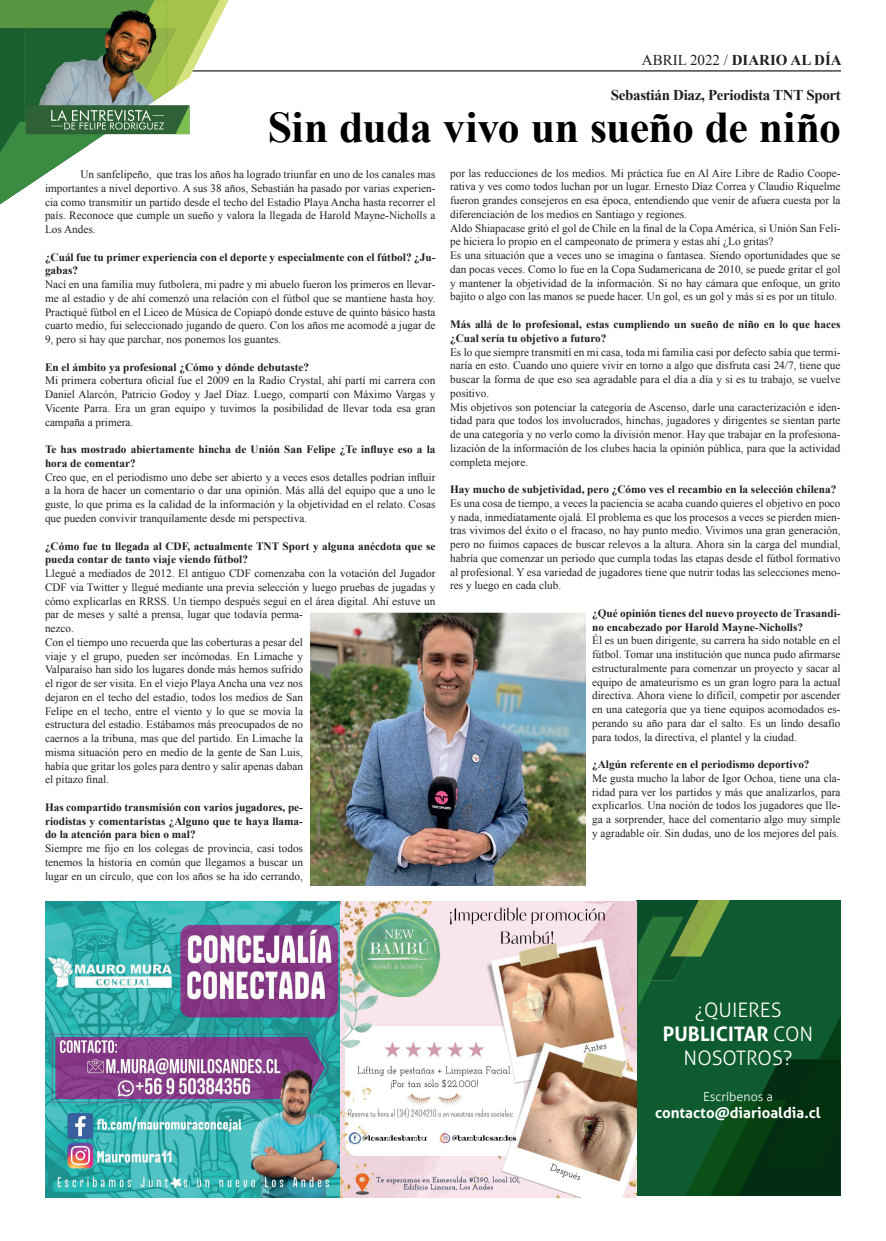
<style>
.page{position:relative;width:886px;height:1241px;background:#fff}
.page>*{position:absolute;margin:0;border:0;box-sizing:border-box;transform-origin:0 0}
.t1{font:700 43.75px "Times New Roman";letter-spacing:-.01em;color:#000001}
.t2{font:300 20px/24px "Aller";color:#fff;text-align:center}
.t3{font:700 15px "Times New Roman";letter-spacing:-.02em;color:#231f20}
.t4{font:700 15px "Aller";color:#fff}
.t5{font:700 15px "Times New Roman";color:#231f20}
.t6{font:300 12.5px "Aller";color:#fff}
.t7{font:11.25px/13.8px "Times New Roman";color:#231f20;text-align:justify}
.t8{font:700 11.25px/13.8px "Times New Roman";color:#231f20}
.s1{font-weight:400}
.s2{font-weight:700}
</style>
<div class="page">
<hr style="left:45px;top:70px;width:796px;height:1px;background:#231f20">
<div style="left:637px;top:900px;width:204px;height:295px;background:#0d5b2f"></div>
<img style="left:638px;top:900px;width:91px;height:105px">
<img style="left:686px;top:1017px;width:155px;height:178px">
<img style="left:45px;top:901px;width:592px;height:295px">
<svg style="left:0;top:0;width:229px;height:204px"></svg>
<img style="left:310px;top:613px;width:275px;height:272px">
<h3 class="t5" style="left:642px;top:49px;width:201px"><span class="s1">ABRIL 2022 /</span> DIARIO AL DÍA</h3>
<h3 class="t3" style="left:611px;top:85px;width:232px">Sebastián Diaz, Periodista TNT Sport</h3>
<h1 class="t1" style="left:268px;top:97px;width:575px">Sin duda vivo un sueño de niño</h1>
<p class="t7" style="left:45px;top:167px;width:392px;text-indent:35px">Un sanfelipeño, que tras los años ha logrado triunfar en uno de los canales mas importantes a nivel deportivo. A sus 38 años, Sebastián ha pasado por varias experien&shy;cia como transmitir un partido desde el techo del Estadio Playa Ancha hasta recorrer el país. Reconoce que cumple un sueño y valora la llegada de Harold Mayne-Nicholls a Los Andes.</p>
<p class="t8" style="left:45px;top:250px;width:392px">¿Cuál fue tu primer experiencia con el deporte y especialmente con el fútbol? ¿Ju&shy;gabas?</p>
<p class="t7" style="left:45px;top:277px;width:392px">Nací en una familia muy futbolera, mi padre y mi abuelo fueron los primeros en llevar&shy;me al estadio y de ahí comenzó una relación con el fútbol que se mantiene hasta hoy.<br>Practiqué fútbol en el Liceo de Música de Copiapó donde estuve de quinto básico hasta cuarto medio, fui seleccionado jugando de quero. Con los años me acomodé a jugar de 9, pero si hay que parchar, nos ponemos los guantes.</p>
<p class="t8" style="left:45px;top:359px;width:266px">En el ámbito ya profesional ¿Cómo y dónde debutaste?</p>
<p class="t7" style="left:45px;top:373px;width:392px">Mi primera cobertura oficial fue el 2009 en la Radio Crystal, ahí partí mi carrera con Daniel Alarcón, Patricio Godoy y Jael Díaz. Luego, compartí con Máximo Vargas y Vicente Parra. Era un gran equipo y tuvimos la posibilidad de llevar toda esa gran campaña a primera.</p>
<p class="t8" style="left:45px;top:442px;width:392px">Te has mostrado abiertamente hincha de Unión San Felipe ¿Te influye eso a la hora de comentar?</p>
<p class="t7" style="left:45px;top:470px;width:392px">Creo que, en el periodismo uno debe ser abierto y a veces esos detalles podrían influir a la hora de hacer un comentario o dar una opinión. Más allá del equipo que a uno le guste, lo que prima es la calidad de la información y la objetividad en el relato. Cosas que pueden convivir tranquilamente desde mi perspectiva.</p>
<p class="t8" style="left:45px;top:538px;width:392px">¿Cómo fue tu llegada al CDF, actualmente TNT Sport y alguna anécdota que se pueda contar de tanto viaje viendo fútbol?</p>
<p class="t7" style="left:45px;top:566px;width:392px;text-align:left">Llegué a mediados de 2012. El antiguo CDF comenzaba con la votación del Jugador CDF via Twitter y llegué mediante una previa selección y luego pruebas de jugadas y cómo explicarlas en RRSS. Un tiempo después seguí en el área digital. Ahí estuve un par de meses y salté a prensa, lugar que todavía perma-<br>nezco.<br>Con el tiempo uno recuerda que las coberturas a pesar del<br>viaje y el grupo, pueden ser incómodas. En Limache y<br>Valparaíso han sido los lugares donde más hemos sufrido<br>el rigor de ser visita. En el viejo Playa Ancha una vez nos<br>dejaron en el techo del estadio, todos los medios de San<br>Felipe en el techo, entre el viento y lo que se movía la<br>estructura del estadio. Estábamos más preocupados de no<br>caernos a la tribuna, mas que del partido. En Limache la<br>misma situación pero en medio de la gente de San Luis,<br>había que gritar los goles para dentro y salir apenas daban<br>el pitazo final.</p>
<p class="t8" style="left:45px;top:799px;width:259px;text-align:justify">Has compartido transmisión con varios jugadores, pe&shy;riodistas y comentaristas ¿Alguno que te haya llama&shy;do la atención para bien o mal?</p>
<p class="t7" style="left:45px;top:841px;width:259px">Siempre me fijo en los colegas de provincia, casi todos tenemos la historia en común que llegamos a buscar un lugar en un círculo, que con los años se ha ido cerrando,</p>
<p class="t7" style="left:450px;top:166px;width:392px;text-align:left">por las reducciones de los medios. Mi práctica fue en Al Aire Libre de Radio Coope&shy;rativa y ves como todos luchan por un lugar. Ernesto Díaz Correa y Claudio Riquelme fueron grandes consejeros en esa época, entendiendo que venir de afuera cuesta por la diferenciación de los medios en Santiago y regiones.<br>Aldo Shiapacase gritó el gol de Chile en la final de la Copa América, si Unión San Feli&shy;pe hiciera lo propio en el campeonato de primera y estas ahí ¿Lo gritas?<br>Es una situación que a veces uno se imagina o fantasea. Siendo oportunidades que se dan pocas veces. Como lo fue en la Copa Sudamericana de 2010, se puede gritar el gol y mantener la objetividad de la información. Si no hay cámara que enfoque, un grito bajito o algo con las manos se puede hacer. Un gol, es un gol y más si es por un título.</p>
<p class="t8" style="left:450px;top:317px;width:392px">Más allá de lo profesional, estas cumpliendo un sueño de niño en lo que haces ¿Cual sería tu objetivo a futuro?</p>
<p class="t7" style="left:450px;top:344px;width:392px;text-align:left">Es lo que siempre transmití en mi casa, toda mi familia casi por defecto sabía que termi&shy;naría en esto. Cuando uno quiere vivir en torno a algo que disfruta casi 24/7, tiene que buscar la forma de que eso sea agradable para el día a día y si es tu trabajo, se vuelve positivo.<br>Mis objetivos son potenciar la categoría de Ascenso, darle una caracterización e iden&shy;tidad para que todos los involucrados, hinchas, jugadores y dirigentes se sientan parte de una categoría y no verlo como la división menor. Hay que trabajar en la profesiona&shy;lización de la información de los clubes hacia la opinión pública, para que la actividad completa mejore.</p>
<p class="t8" style="left:450px;top:482px;width:388px">Hay mucho de subjetividad, pero ¿Cómo ves el recambio en la selección chilena?</p>
<p class="t7" style="left:450px;top:496px;width:392px">Es una cosa de tiempo, a veces la paciencia se acaba cuando quieres el objetivo en poco y nada, inmediatamente ojalá. El problema es que los procesos a veces se pierden mien&shy;tras vivimos del éxito o el fracaso, no hay punto medio. Vivimos una gran generación, pero no fuimos capaces de buscar relevos a la altura. Ahora sin la carga del mundial, habría que comenzar un periodo que cumpla todas las etapas desde el fútbol formativo al profesional. Y esa variedad de jugadores tiene que nutrir todas las selecciones meno&shy;res y luego en cada club.</p>
<p class="t8" style="left:592px;top:606px;width:250px">¿Qué opinión tienes del nuevo proyecto de Trasandi&shy;no encabezado por Harold Mayne-Nicholls?</p>
<p class="t7" style="left:592px;top:633px;width:250px">Él es un buen dirigente, su carrera ha sido notable en el fútbol. Tomar una institución que nunca pudo afirmarse estructuralmente para comenzar un proyecto y sacar al equipo de amateurismo es un gran logro para la actual directiva. Ahora viene lo difícil, competir por ascender en una categoría que ya tiene equipos acomodados es&shy;perando su año para dar el salto. Es un lindo desafío para todos, la directiva, el plantel y la ciudad.</p>
<p class="t8" style="left:592px;top:757px;width:219px">¿Algún referente en el periodismo deportivo?</p>
<p class="t7" style="left:592px;top:771px;width:250px">Me gusta mucho la labor de Igor Ochoa, tiene una cla&shy;ridad para ver los partidos y más que analizarlos, para explicarlos. Una noción de todos los jugadores que lle&shy;ga a sorprender, hace del comentario algo muy simple y agradable oír. Sin dudas, uno de los mejores del país.</p>
<h2 class="t2" style="left:663px;top:997px;width:152px">¿QUIERES<br><span class="s2">PUBLICITAR</span> CON<br>NOSOTROS?</h2>
<p class="t6" style="left:703px;top:1089px;width:71px">Escríbenos a</p>
<h3 class="t4" style="left:655px;top:1103px;width:167px">contacto@diarioaldia.cl</h3>
</div>
